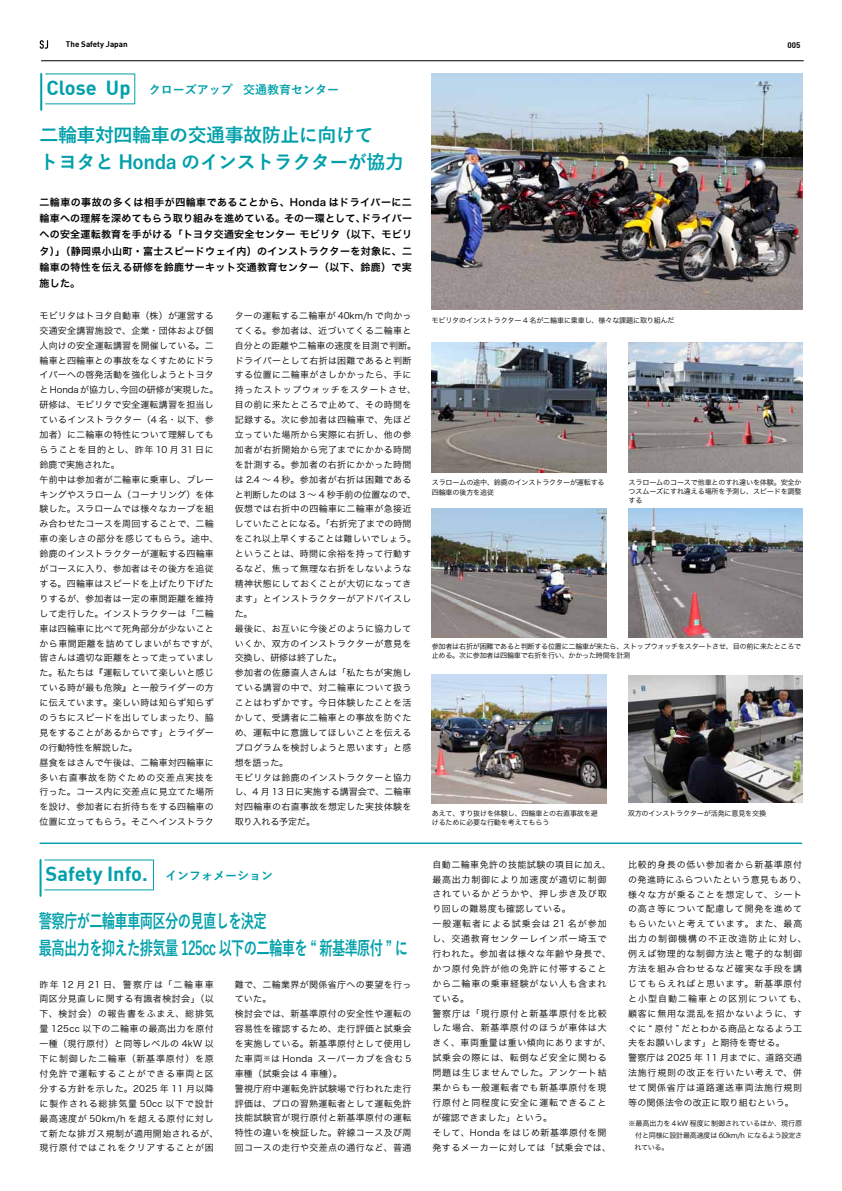
<style>
.page{position:relative;width:842px;height:1191px;background:#fff}
.page>*{position:absolute;margin:0;border:0;box-sizing:border-box;transform-origin:0 0}
.t1{font:700 20px "DIN";color:#00a0aa}
.t2{font:700 19px/26.9px "Yu Go";letter-spacing:-.05em;color:#00a0aa;scale:.7 1}
.t3{font:700 19px/26.9px "Yu Go";letter-spacing:-.025em;color:#00a0aa}
.t4{font:700 12px "Yu Go";color:#00a0aa}
.t5{font:10px/16.3px "Hira Kaku Pro N W6";letter-spacing:.035em;color:#000;text-align:justify}
.t6{font:9px/14.9px "Hira Kaku Pro N W3";letter-spacing:.035em;color:#000}
.t7{font:9px/14.9px "Hira Kaku Pro N W3";letter-spacing:.08em;color:#000}
.t8{font:9px/14.9px "Hira Kaku Pro N W3";letter-spacing:.065em;color:#000}
.t9{font:700 8px "DIN";color:#000}
.t10{font:7.1px/9.2px "Hira Kaku Pro N W3";letter-spacing:-.025em;color:#000}
.t11{font:7.1px "Hira Kaku Pro N W3";letter-spacing:-.005em;color:#000}
.s1{font-family:"DIN";font-size:20px}
.s2{font-family:"Yu Go";font-size:12px}
.s3{font-size:7.1px}
</style>
<div class="page">
<svg style="left:40px;top:40px;width:8px;height:9px"></svg>
<hr style="left:41px;top:61px;width:763px;height:1px;background:#000">
<hr style="left:40px;top:842px;width:762px;height:2px;background:#00a0aa">
<hr style="left:40px;top:74px;width:2px;height:36px;background:#00a0aa">
<hr style="left:40px;top:860px;width:2px;height:36px;background:#00a0aa">
<img style="left:432px;top:73px;width:370px;height:237px">
<img style="left:432px;top:343px;width:175px;height:129px">
<img style="left:629px;top:343px;width:173px;height:130px">
<img style="left:432px;top:508px;width:174px;height:130px">
<img style="left:629px;top:508px;width:173px;height:129px">
<img style="left:432px;top:674px;width:175px;height:129px">
<img style="left:628px;top:675px;width:174px;height:127px">
<p class="t9" style="left:66px;top:39px;width:63px">The Safety Japan</p>
<p class="t9" style="left:787px;top:39px;width:15px">005</p>
<h3 class="t4" style="left:46px;top:83px;width:294px"><span class="s1">Close Up</span> クローズアップ 交通教育センター</h3>
<h2 class="t3" style="left:40px;top:122px;width:366px">二輪車対四輪車の交通事故防止に向けて<br>トヨタと Honda のインストラクターが協力</h2>
<p class="t5" style="left:40px;top:193px;width:374px">二輪車の事故の多くは相手が四輪車であることから、Honda はドライバーに二輪車への理解を深めてもらう取り組みを進めている。その一環として、ドライバーへの安全運転教育を手がける「トヨタ交通安全センター モビリタ（以下、モビリタ）」（静岡県小山町・富士スピードウェイ内）のインストラクターを対象に、二輪車の特性を伝える研修を鈴鹿サーキット交通教育センター（以下、鈴鹿）で実施した。</p>
<p class="t6" style="left:40px;top:307px;width:180px">モビリタはトヨタ自動車（株）が運営する交通安全講習施設で、企業・団体および個人向けの安全運転講習を開催している。二輪車と四輪車との事故をなくすためにドライバーへの啓発活動を強化しようとトヨタと Honda が協力し、今回の研修が実現した。研修は、モビリタで安全運転講習を担当しているインストラクター（4 名・以下、参加者）に二輪車の特性について理解してもらうことを目的とし、昨年 10 月 31 日に鈴鹿で実施された。<br>午前中は参加者が二輪車に乗車し、ブレーキングやスラローム（コーナリング）を体験した。スラロームでは様々なカーブを組み合わせたコースを周回することで、二輪車の楽しさの部分を感じてもらう。途中、鈴鹿のインストラクターが運転する四輪車がコースに入り、参加者はその後方を追従する。四輪車はスピードを上げたり下げたりするが、参加者は一定の車間距離を維持して走行した。インストラクターは「二輪車は四輪車に比べて死角部分が少ないことから車間距離を詰めてしまいがちですが、皆さんは適切な距離をとって走っていました。私たちは『運転していて楽しいと感じている時が最も危険』と一般ライダーの方に伝えています。楽しい時は知らず知らずのうちにスピードを出してしまったり、脇見をすることがあるからです」とライダーの行動特性を解説した。<br>昼食をはさんで午後は、二輪車対四輪車に多い右直事故を防ぐための交差点実技を行った。コース内に交差点に見立てた場所を設け、参加者に右折待ちをする四輪車の位置に立ってもらう。そこへインストラク</p>
<p class="t6" style="left:235px;top:307px;width:183px">ターの運転する二輪車が 40km/h で向かってくる。参加者は、近づいてくる二輪車と自分との距離や二輪車の速度を目測で判断。ドライバーとして右折は困難であると判断する位置に二輪車がさしかかったら、手に持ったストップウォッチをスタートさせ、目の前に来たところで止めて、その時間を記録する。次に参加者は四輪車で、先ほど立っていた場所から実際に右折し、他の参加者が右折開始から完了までにかかる時間を計測する。参加者の右折にかかった時間は 2.4 ～ 4 秒。参加者が右折は困難であると判断したのは 3 ～ 4 秒手前の位置なので、仮想では右折中の四輪車に二輪車が急接近していたことになる。「右折完了までの時間をこれ以上早くすることは難しいでしょう。ということは、時間に余裕を持って行動するなど、焦って無理な右折をしないような精神状態にしておくことが大切になってきます」とインストラクターがアドバイスした。<br>最後に、お互いに今後どのように協力していくか、双方のインストラクターが意見を交換し、研修は終了した。<br>参加者の佐藤直人さんは「私たちが実施している講習の中で、対二輪車について扱うことはわずかです。今日体験したことを活かして、受講者に二輪車との事故を防ぐため、運転中に意識してほしいことを伝えるプログラムを検討しようと思います」と感想を語った。<br>モビリタは鈴鹿のインストラクターと協力し、4 月 13 日に実施する講習会で、二輪車対四輪車の右直事故を想定した実技体験を取り入れる予定だ。</p>
<h1 class="t1" style="left:46px;top:860px;width:229px">Safety Info. <span class="s2">インフォメーション</span></h1>
<h2 class="t2" style="left:39px;top:908px;width:529px">警察庁が二輪車車両区分の見直しを決定<br>最高出力を抑えた排気量 125cc 以下の二輪車を “ 新基準原付 ” に</h2>
<p class="t8" style="left:40px;top:976px;width:180px">昨年 12 月 21 日、警察庁は「二輪車車両区分見直しに関する有識者検討会」（以下、検討会）の報告書をふまえ、総排気量 125cc 以下の二輪車の最高出力を原付一種（現行原付）と同等レベルの 4kW 以下に制御した二輪車（新基準原付）を原付免許で運転することができる車両と区分する方針を示した。2025 年 11 月以降に製作される総排気量 50cc 以下で設計最高速度が 50km/h を超える原付に対して新たな排ガス規制が適用開始されるが、現行原付ではこれをクリアすることが困</p>
<p class="t6" style="left:235px;top:976px;width:178px">難で、二輪業界が関係省庁への要望を行っていた。<br>検討会では、新基準原付の安全性や運転の容易性を確認するため、走行評価と試乗会を実施している。新基準原付として使用した車両<span class="s3">※</span>は Honda スーパーカブを含む 5車種（試乗会は 4 車種）。<br>警視庁府中運転免許試験場で行われた走行評価は、プロの習熟運転者として運転免許技能試験官が現行原付と新基準原付の運転特性の違いを検証した。幹線コース及び周回コースの走行や交差点の通行など、普通</p>
<p class="t10" style="left:432px;top:315px;width:245px">モビリタのインストラクター 4 名が二輪車に乗車し、様々な課題に取り組んだ</p>
<p class="t10" style="left:432px;top:477px;width:174px">スラロームの途中、鈴鹿のインストラクターが運転する四輪車の後方を追従</p>
<p class="t10" style="left:629px;top:477px;width:174px;text-align:justify">スラロームのコースで他車とのすれ違いを体験。安全かつスムーズにすれ違える場所を予測し、スピードを調整する</p>
<p class="t10" style="left:432px;top:641px;width:371px">参加者は右折が困難であると判断する位置に二輪車が来たら、ストップウォッチをスタートさせ、目の前に来たところで止める。次に参加者は四輪車で右折を行い、かかった時間を計測</p>
<p class="t10" style="left:432px;top:808px;width:168px">あえて、すり抜けを体験し、四輪車との右直事故を避</p>
<p class="t10" style="left:628px;top:808px;width:140px">双方のインストラクターが活発に意見を交換</p>
<p class="t10" style="left:432px;top:817px;width:119px">けるために必要な行動を考えてもらう</p>
<p class="t7" style="left:432px;top:856px;width:180px">自動二輪車免許の技能試験の項目に加え、最高出力制御により加速度が適切に制御されているかどうかや、押し歩き及び取り回しの難易度も確認している。<br>一般運転者による試乗会は 21 名が参加し、交通教育センターレインボー埼玉で行われた。参加者は様々な年齢や身長で、かつ原付免許が他の免許に付帯することから二輪車の乗車経験がない人も含まれている。<br>警察庁は「現行原付と新基準原付を比較した場合、新基準原付のほうが車体は大きく、車両重量は重い傾向にありますが、試乗会の際には、転倒など安全に関わる問題は生じませんでした。アンケート結果からも一般運転者でも新基準原付を現行原付と同程度に安全に運転できることが確認できました」という。<br>そして、Honda をはじめ新基準原付を開発するメーカーに対しては「試乗会では、</p>
<p class="t7" style="left:628px;top:856px;width:180px">比較的身長の低い参加者から新基準原付の発進時にふらついたという意見もあり、様々な方が乗ることを想定して、シートの高さ等について配慮して開発を進めてもらいたいと考えています。また、最高出力の制御機構の不正改造防止に対し、例えば物理的な制御方法と電子的な制御方法を組み合わせるなど確実な手段を講じてもらえればと思います。新基準原付と小型自動二輪車との区別についても、顧客に無用な混乱を招かないように、すぐに “ 原付 ” だとわかる商品となるよう工夫をお願いします」と期待を寄せる。<br>警察庁は 2025 年 11 月までに、道路交通法施行規則の改正を行いたい考えで、併せて関係省庁は道路運送車両法施行規則等の関係法令の改正に取り組むという。</p>
<p class="t11" style="left:628px;top:1117px;width:175px">※最高出力を４kW 程度に制御されているほか、現行原</p>
<p class="t10" style="left:628px;top:1130px;width:175px">　付と同様に設計最高速度は 60km/h になるよう設定さ</p>
<p class="t10" style="left:634px;top:1142px;width:36px">れている。</p>
</div>
